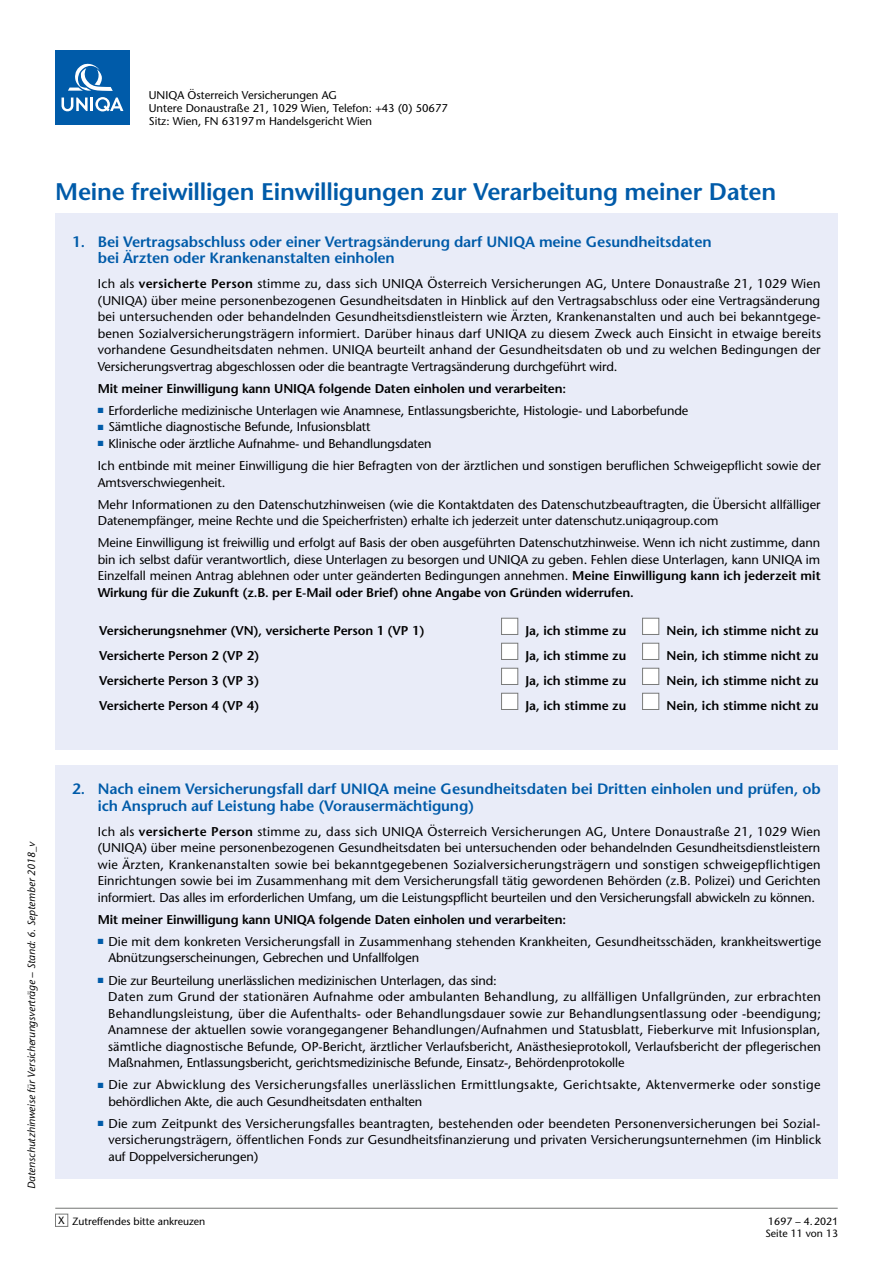
<style>
.page{position:relative;width:893px;height:1263px;background:#fff}
.page>*{position:absolute;margin:0;border:0;box-sizing:border-box;transform-origin:0 0}
.t1{font:600 24px "Stone Sans";letter-spacing:-.01em;color:#005ba9}
.t2{font:600 15px/16.5px "Stone Sans";letter-spacing:-.01em;color:#005ba9}
.t3{font:12.75px/16.5px "Stone Sans";color:#000}
.t4{font:600 12.75px "Stone Sans";letter-spacing:-.01em;color:#000}
.t5{font:12.75px/16.5px "Stone Sans";letter-spacing:.03em;color:#000}
.t6{font:11.25px/12.8px "Stone Sans";color:#000}
.t7{font:italic 10.5px "Stone Sans";color:#000}
.t8{font:10.5px/12px "Stone Sans";color:#000}
.s1{font-weight:600}
.s2{color:#005ba9}
.s3{font-family:"Arial"}
</style>
<div class="page">
<hr style="left:55px;top:1208px;width:783px;height:1px;background:#7a7b7a">
<div style="left:55px;top:1214px;width:13px;height:12px;border:1px solid #7a7b7a"></div>
<div style="left:55px;top:50px;width:75px;height:74px;background:#005ba9"></div>
<svg style="left:62px;top:97px;width:61px;height:14px"></svg>
<svg style="left:68px;top:63px;width:45px;height:28px"></svg>
<div style="left:55px;top:765px;width:783px;height:414px;background:#e9ecf8"></div>
<div style="left:55px;top:213px;width:783px;height:536px;background:#e9ecf8"></div>
<div style="left:501px;top:618px;width:17px;height:17px;background:#fff;border:1px solid #7a7b7a"></div>
<div style="left:642px;top:618px;width:17px;height:17px;background:#fff;border:1px solid #7a7b7a"></div>
<div style="left:501px;top:643px;width:17px;height:17px;background:#fff;border:1px solid #7a7b7a"></div>
<div style="left:642px;top:643px;width:17px;height:17px;background:#fff;border:1px solid #7a7b7a"></div>
<div style="left:501px;top:668px;width:17px;height:17px;background:#fff;border:1px solid #7a7b7a"></div>
<div style="left:642px;top:668px;width:17px;height:17px;background:#fff;border:1px solid #7a7b7a"></div>
<div style="left:501px;top:693px;width:17px;height:17px;background:#fff;border:1px solid #7a7b7a"></div>
<div style="left:642px;top:693px;width:17px;height:17px;background:#fff;border:1px solid #7a7b7a"></div>
<p class="t6" style="left:149px;top:89px;width:301px">UNIQA Österreich Versicherungen AG<br>Untere Donaustraße 21, 1029 Wien, Telefon: +43 (0) 50677<br>Sitz: Wien, FN 63197 m Handelsgericht Wien</p>
<p class="t1" style="left:55px;top:177px;width:722px">Meine freiwilligen Einwilligungen zur Verarbeitung meiner Daten</p>
<p class="t2" style="left:98px;top:233px;width:615px;text-indent:-26px">1. Bei Vertragsabschluss oder einer Vertragsänderung darf UNIQA meine Gesundheitsdaten bei Ärzten oder Krankenanstalten einholen</p>
<p class="t3" style="left:98px;top:275px;width:725px;text-align:justify">Ich als <span class="s1">versicherte Person</span> stimme zu, dass sich UNIQA Österreich Versicherungen AG, Untere Donaustraße 21, 1029 Wien (UNIQA) über meine personenbezogenen Gesundheitsdaten in Hinblick auf den Vertragsabschluss oder eine Vertragsänderung bei untersuchenden oder behandelnden Gesundheitsdienstleistern wie Ärzten, Krankenanstalten und auch bei bekanntgege&shy;benen Sozialversicherungsträgern informiert. Darüber hinaus darf UNIQA zu diesem Zweck auch Einsicht in etwaige bereits vorhandene Gesundheitsdaten nehmen. UNIQA beurteilt anhand der Gesundheitsdaten ob und zu welchen Bedingungen der Versicherungsvertrag abgeschlossen oder die beantragte Vertragsänderung durchgeführt wird.</p>
<p class="t4" style="left:98px;top:380px;width:470px">Mit meiner Einwilligung kann UNIQA folgende Daten einholen und verarbeiten:</p>
<p class="t3" style="left:98px;top:402px;width:592px"><span class="s2">■</span> Erforderliche medizinische Unterlagen wie Anamnese, Entlassungsberichte, Histologie- und Laborbefunde</p>
<p class="t3" style="left:98px;top:418px;width:274px"><span class="s2">■</span> Sämtliche diagnostische Befunde, Infusionsblatt</p>
<p class="t3" style="left:98px;top:432px;width:724px;line-height:22.5px"><span class="s2">■</span> Klinische oder ärztliche Aufnahme- und Behandlungsdaten<br>Ich entbinde mit meiner Einwilligung die hier Befragten von der ärztlichen und sonstigen beruflichen Schweigepflicht sowie der</p>
<p class="t3" style="left:98px;top:471px;width:724px;line-height:22px">Amtsverschwiegenheit.<br>Mehr Informationen zu den Datenschutzhinweisen (wie die Kontaktdaten des Datenschutzbeauftragten, die Übersicht allfälliger</p>
<p class="t3" style="left:98px;top:509px;width:724px;line-height:22px">Datenempfänger, meine Rechte und die Speicherfristen) erhalte ich jederzeit unter datenschutz.uniqagroup.com<br>Meine Einwilligung ist freiwillig und erfolgt auf Basis der oben ausgeführten Datenschutzhinweise. Wenn ich nicht zustimme, dann</p>
<p class="t3" style="left:98px;top:551px;width:724px;text-align:justify">bin ich selbst dafür verantwortlich, diese Unterlagen zu besorgen und UNIQA zu geben. Fehlen diese Unterlagen, kann UNIQA im Einzelfall meinen Antrag ablehnen oder unter geänderten Bedingungen annehmen. <span class="s1">Meine Einwilligung kann ich jederzeit mit Wirkung für die Zukunft (z.B. per E-Mail oder Brief) ohne Angabe von Gründen widerrufen.</span></p>
<p class="t4" style="left:99px;top:622px;width:327px">Versicherungsnehmer (VN), versicherte Person 1 (VP 1)</p>
<p class="t4" style="left:525px;top:622px;width:103px">Ja, ich stimme zu</p>
<p class="t4" style="left:666px;top:622px;width:154px">Nein, ich stimme nicht zu</p>
<p class="t4" style="left:99px;top:647px;width:162px">Versicherte Person 2 (VP 2)</p>
<p class="t4" style="left:525px;top:647px;width:103px">Ja, ich stimme zu</p>
<p class="t4" style="left:666px;top:647px;width:154px">Nein, ich stimme nicht zu</p>
<p class="t4" style="left:99px;top:672px;width:162px">Versicherte Person 3 (VP 3)</p>
<p class="t4" style="left:525px;top:672px;width:103px">Ja, ich stimme zu</p>
<p class="t4" style="left:666px;top:672px;width:154px">Nein, ich stimme nicht zu</p>
<p class="t4" style="left:99px;top:697px;width:162px">Versicherte Person 4 (VP 4)</p>
<p class="t4" style="left:525px;top:697px;width:103px">Ja, ich stimme zu</p>
<p class="t4" style="left:666px;top:697px;width:154px">Nein, ich stimme nicht zu</p>
<p class="t7" style="left:25px;top:1189px;width:349px;rotate:-90deg">Datenschutzhinweise für Versicherungsverträge – Stand: 6. September 2018_v</p>
<p class="t2" style="left:98px;top:781px;width:725px;text-indent:-26px">2. Nach einem Versicherungsfall darf UNIQA meine Gesundheitsdaten bei Dritten einholen und prüfen, ob ich Anspruch auf Leistung habe (Vorausermächtigung)</p>
<p class="t3" style="left:98px;top:823px;width:724px;text-align:justify">Ich als <span class="s1">versicherte Person</span> stimme zu, dass sich UNIQA Österreich Versicherungen AG, Untere Donaustraße 21, 1029 Wien (UNIQA) über meine personenbezogenen Gesundheitsdaten bei untersuchenden oder behandelnden Gesundheitsdienstleistern wie Ärzten, Krankenanstalten sowie bei bekanntgegebenen Sozialversicherungsträgern und sonstigen schweigepflichtigen Einrichtungen sowie bei im Zusammenhang mit dem Versicherungsfall tätig gewordenen Behörden (z.B. Polizei) und Gerichten informiert. Das alles im erforderlichen Umfang, um die Leistungspflicht beurteilen und den Versicherungsfall abwickeln zu können.</p>
<p class="t4" style="left:98px;top:911px;width:470px">Mit meiner Einwilligung kann UNIQA folgende Daten einholen und verarbeiten:</p>
<p class="t3" style="left:108px;top:933px;width:714px;text-indent:-11px"><span class="s2">■</span> Die mit dem konkreten Versicherungsfall in Zusammenhang stehenden Krankheiten, Gesundheitsschäden, krankheitswertige<br>Abnützungserscheinungen, Gebrechen und Unfallfolgen</p>
<p class="t3" style="left:108px;top:972px;width:714px;text-indent:-10px"><span class="s2">■</span> Die zur Beurteilung unerlässlichen medizinischen Unterlagen, das sind:<br>Daten zum Grund der stationären Aufnahme oder ambulanten Behandlung, zu allfälligen Unfallgründen, zur erbrachten Behandlungsleistung, über die Aufenthalts- oder Behandlungsdauer sowie zur Behandlungsentlassung oder -beendigung; Anamnese der aktuellen sowie vorangegangener Behandlungen/Aufnahmen und Statusblatt, Fieberkurve mit Infusionsplan, sämtliche diagnostische Befunde, OP-Bericht, ärztlicher Verlaufsbericht, Anästhesieprotokoll, Verlaufsbericht der pflegerischen Maßnahmen, Entlassungsbericht, gerichtsmedizinische Befunde, Einsatz-, Behördenprotokolle</p>
<p class="t5" style="left:108px;top:1076px;width:714px;text-indent:-11px"><span class="s2">■</span> Die zur Abwicklung des Versicherungsfalles unerlässlichen Ermittlungsakte, Gerichtsakte, Aktenvermerke oder sonstige behördlichen Akte, die auch Gesundheitsdaten enthalten</p>
<p class="t3" style="left:108px;top:1115px;width:714px;text-align:justify;text-indent:-11px"><span class="s2">■</span> Die zum Zeitpunkt des Versicherungsfalles beantragten, bestehenden oder beendeten Personenversicherungen bei Sozial&shy;versicherungsträgern, öffentlichen Fonds zur Gesundheitsfinanzierung und privaten Versicherungsunternehmen (im Hinblick auf Doppelversicherungen)</p>
<p class="t8" style="left:58px;top:1215px;width:149px">X Zutreffendes bitte ankreuzen</p>
<p class="t8" style="left:765px;top:1215px;width:74px">1697 – 4. 202<span class="s3">1<br></span>Seite 11 von 13</p>
</div>
